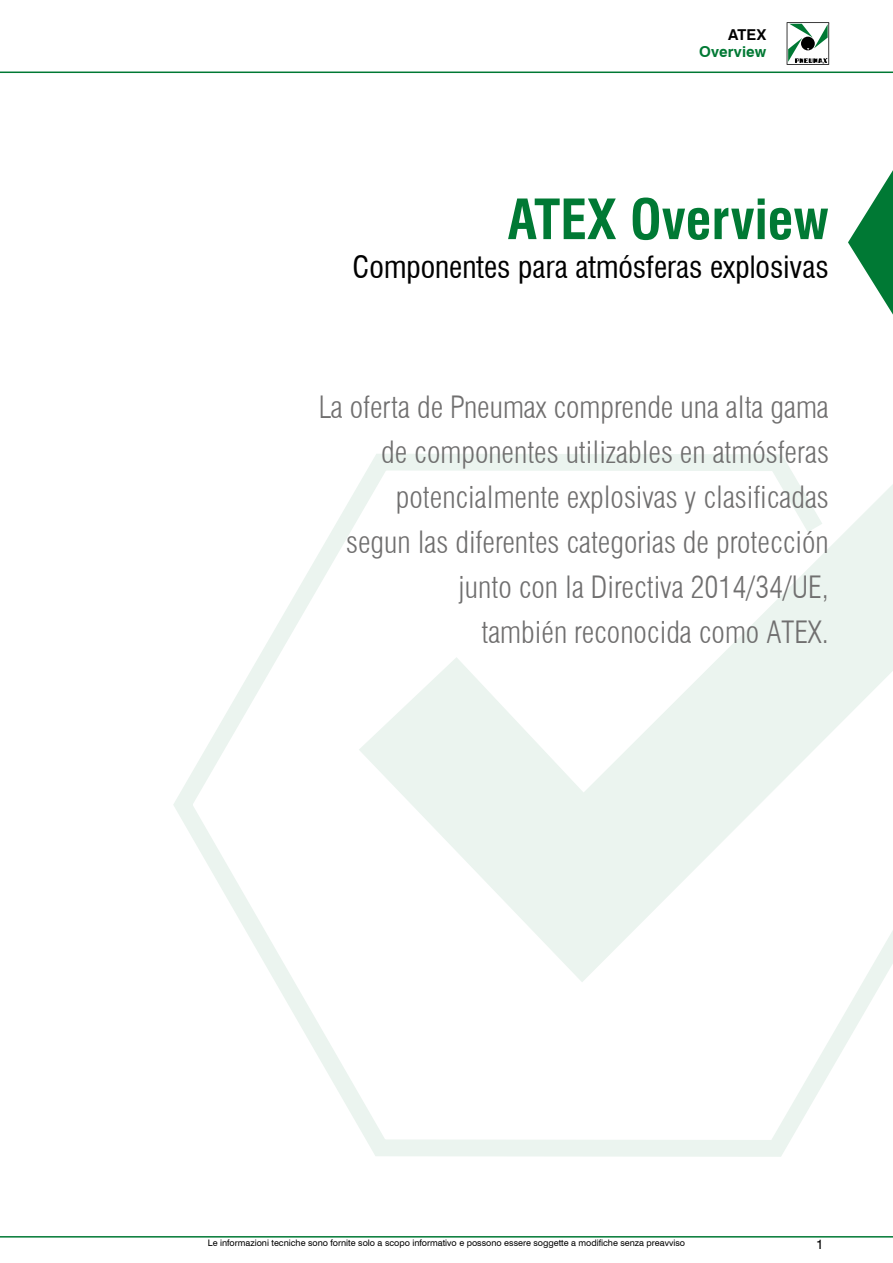
<style>
.page{position:relative;width:893px;height:1263px;background:#fff}
.page>*{position:absolute;margin:0;border:0;box-sizing:border-box;transform-origin:0 0}
.t1{font:700 condensed 54px "Swiss 721 BT";color:#007934}
.t2{font:300 condensed 30px/45px "Swiss 721 BT";color:#706f6f;text-align:right}
.t3{font:condensed 30px "Swiss 721 BT";color:#000}
.t4{font:700 15px "Swiss 721 BT";letter-spacing:.01em;color:#007934}
.t5{font:700 15px "Swiss 721 BT";color:#000}
.t6{font:13.5px "Swiss 721 BT";color:#000}
.t7{font:9px "Swiss 721 BT";color:#000}
</style>
<div class="page">
<hr style="left:0;top:72px;width:893px;height:1px;background:#007934">
<hr style="left:0;top:1236px;width:893px;height:1px;background:#007934">
<svg style="left:787px;top:22px;width:42px;height:43px"></svg>
<svg style="left:173px;top:454px;width:709px;height:703px"></svg>
<svg style="left:359px;top:457px;width:534px;height:525px"></svg>
<svg style="left:848px;top:170px;width:45px;height:145px"></svg>
<p class="t5" style="left:728px;top:24px;width:40px">ATEX</p>
<p class="t4" style="left:699px;top:41px;width:69px">Overview</p>
<h1 class="t1" style="left:508px;top:187px;width:323px">ATEX Overview</h1>
<p class="t3" style="left:353px;top:249px;width:478px">Componentes para atmósferas explosivas</p>
<p class="t2" style="left:319px;top:385px;width:511px">La oferta de Pneumax comprende una alta gama de componentes utilizables en atmósferas potencialmente explosivas y clasificadas<br>segun las diferentes categorias de protección junto con la Directiva 2014/34/UE,<br>también reconocida como ATEX.</p>
<p class="t7" style="left:208px;top:1236px;width:479px">Le informazioni tecniche sono fornite solo a scopo informativo e possono essere soggette a modifiche senza preavviso</p>
<p class="t6" style="left:816px;top:1235px;width:9px">1</p>
</div>
